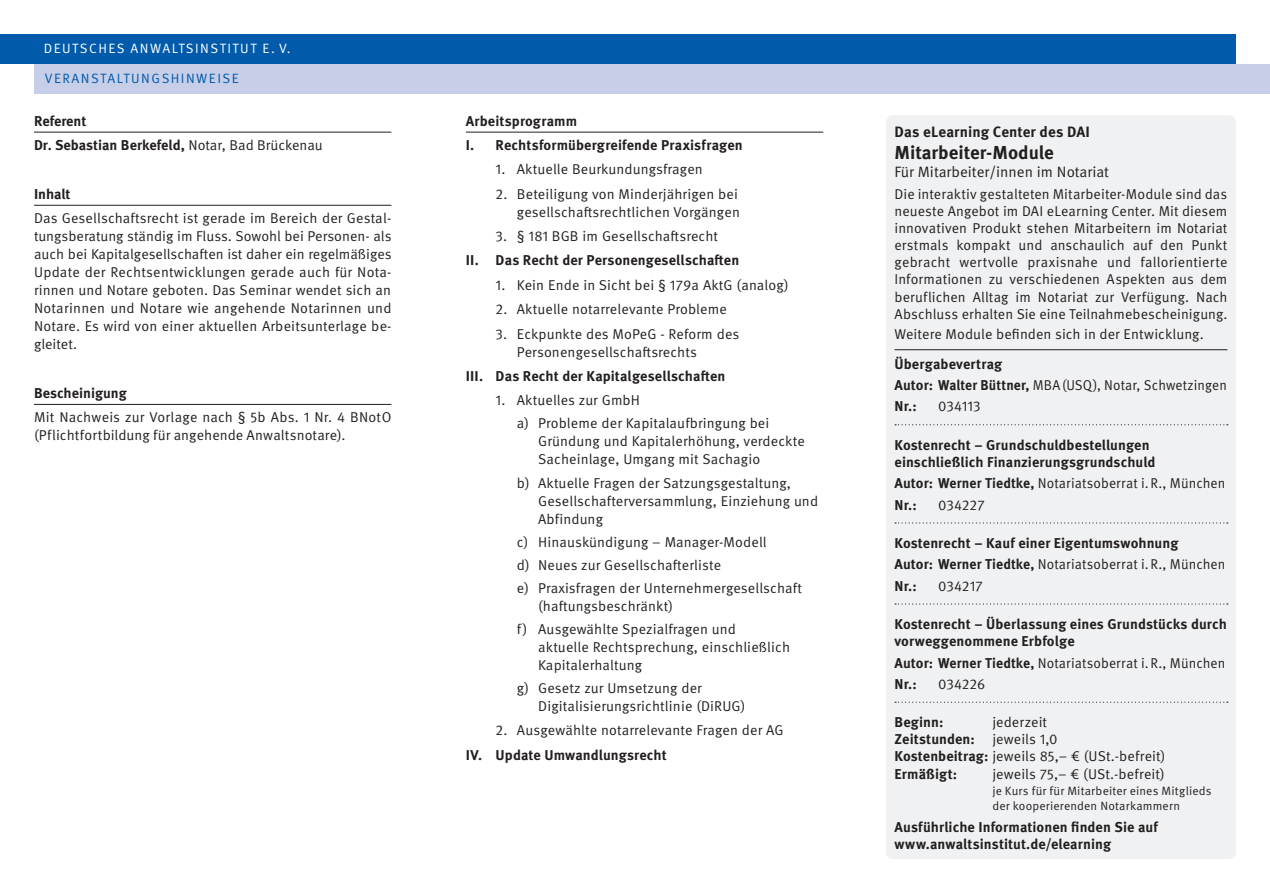
<style>
.page{position:relative;width:1270px;height:893px;background:#fff}
.page>*{position:absolute;margin:0;border:0;box-sizing:border-box;transform-origin:0 0}
.t1{font:700 18.75px "Meta OT";color:#231f20}
.t2{font:15px "Meta OT Norm";color:#231f20}
.t3{font:700 15px "Meta OT";letter-spacing:.005em;color:#231f20}
.Inhaltstext{font:14.25px/18px "Meta OT Norm";letter-spacing:.005em;color:#231f20;text-align:justify}
.Arbeitsprogramm_Einz{font:14.25px/18px "Meta OT Norm";letter-spacing:.01em;color:#231f20}
.Fließtext{font:700 14.25px/17.1px "Meta OT";letter-spacing:.005em;color:#231f20}
.Arbeitsprogramm_Über{font:700 14.25px "Meta OT";letter-spacing:.005em;color:#231f20}
.Inhaltstext-2{font:14.25px "Meta OT Norm";letter-spacing:.005em;color:#231f20;scale:.96 1}
.Inhaltstext-3{font:14.25px "Meta OT Norm";letter-spacing:.005em;color:#231f20;scale:.95 1}
.Fließtext_Bold_Linie{font:700 14.25px "Meta OT";color:#231f20}
.t4{font:13.5px "Meta OT Norm";letter-spacing:.11em;color:#fff}
.t5{font:13.5px "Meta OT Norm";letter-spacing:.11em;color:#015aaa}
.t6{font:12px/15.3px "Meta OT Norm";letter-spacing:.015em;color:#231f20}
.s1{font-family:"Meta OT Norm";font-weight:400}
.s2{font-family:"Meta OT";font-weight:700}
</style>
<div class="page">
<div style="left:34px;top:64px;width:1235px;height:30px;background:#c7cee8"></div>
<div style="left:0;top:34px;width:1235px;height:30px;background:#015aaa"></div>
<hr style="left:34px;top:132px;width:357px;height:1px;background:#231f20">
<hr style="left:34px;top:205px;width:357px;height:1px;background:#231f20">
<hr style="left:34px;top:404px;width:357px;height:1px;background:#231f20">
<hr style="left:466px;top:132px;width:357px;height:1px;background:#231f20">
<div style="left:885px;top:115px;width:350px;height:744px;background:#f0f1f2;border-radius:6px"></div>
<hr style="left:894px;top:349px;width:333px;height:1px;background:#231f20">
<svg style="left:895px;top:424px;width:332px;height:1px"></svg>
<svg style="left:895px;top:522px;width:332px;height:1px"></svg>
<svg style="left:895px;top:603px;width:332px;height:2px"></svg>
<svg style="left:895px;top:702px;width:332px;height:1px"></svg>
<p class="t4" style="left:44px;top:40px;width:248px">DEUTSCHES ANWALTSINSTITUT E. V.</p>
<p class="t5" style="left:45px;top:70px;width:195px">VERANSTALTUNGSHINWEISE</p>
<p class="Fließtext_Bold_Linie" style="left:34px;top:112px;width:54px">Referent</p>
<p class="Fließtext" style="left:34px;top:137px;width:290px">Dr. Sebastian Berkefeld, <span class="s1">Notar, Bad Brückenau</span></p>
<p class="Fließtext_Bold_Linie" style="left:34px;top:185px;width:38px">Inhalt</p>
<p class="Inhaltstext" style="left:34px;top:209px;width:359px">Das Gesellschaftsrecht ist gerade im Bereich der Gestal&shy;tungsberatung ständig im Fluss. Sowohl bei Personen- als auch bei Kapitalgesellschaften ist daher ein regelmäßiges Update der Rechtsentwicklungen gerade auch für Nota&shy;rinnen und Notare geboten. Das Seminar wendet sich an Notarinnen und Notare wie angehende Notarinnen und Notare. Es wird von einer aktuellen Arbeitsunterlage be&shy;gleitet.</p>
<p class="Fließtext_Bold_Linie" style="left:34px;top:384px;width:94px">Bescheinigung</p>
<p class="Inhaltstext" style="left:34px;top:408px;width:359px">Mit Nachweis zur Vorlage nach § 5b Abs. 1 Nr. 4 BNotO (Pflichtfortbildung für angehende Anwaltsnotare).</p>
<p class="Fließtext" style="left:466px;top:112px;width:113px">Arbeitsprogramm</p>
<p class="Arbeitsprogramm_Über" style="left:466px;top:136px;width:278px">I. Rechtsformübergreifende Praxisfragen</p>
<p class="Arbeitsprogramm_Einz" style="left:495px;top:161px;width:209px">1. Aktuelle Beurkundungsfragen</p>
<p class="Arbeitsprogramm_Einz" style="left:495px;top:185px;width:246px;text-align:right">2. Beteiligung von Minderjährigen bei gesellschaftsrechtlichen Vorgängen</p>
<p class="Arbeitsprogramm_Einz" style="left:495px;top:227px;width:224px">3. § 181 BGB im Gesellschaftsrecht</p>
<p class="Arbeitsprogramm_Über" style="left:466px;top:251px;width:275px">II. Das Recht der Personengesellschaften</p>
<p class="Arbeitsprogramm_Einz" style="left:495px;top:276px;width:294px">1. Kein Ende in Sicht bei § 179a AktG (analog)</p>
<p class="Arbeitsprogramm_Einz" style="left:495px;top:300px;width:233px">2. Aktuelle notarrelevante Probleme</p>
<p class="Arbeitsprogramm_Einz" style="left:517px;top:325px;width:224px;text-indent:-21px">3. Eckpunkte des MoPeG - Reform des<br>Personengesellschaftsrechts</p>
<p class="Arbeitsprogramm_Über" style="left:466px;top:367px;width:261px">III. Das Recht der Kapitalgesellschaften</p>
<p class="Arbeitsprogramm_Einz" style="left:495px;top:392px;width:146px">1. Aktuelles zur GmbH</p>
<p class="Arbeitsprogramm_Einz" style="left:538px;top:415px;width:268px;text-indent:-21px">a) Probleme der Kapitalaufbringung bei<br>Gründung und Kapitalerhöhung, verdeckte<br>Sacheinlage, Umgang mit Sachagio</p>
<p class="Arbeitsprogramm_Einz" style="left:538px;top:474px;width:281px;text-indent:-21px">b) Aktuelle Fragen der Satzungsgestaltung,<br>Gesellschafterversammlung, Einziehung und<br>Abfindung</p>
<p class="Arbeitsprogramm_Einz" style="left:517px;top:533px;width:251px">c) Hinauskündigung – Manager-Modell</p>
<p class="Arbeitsprogramm_Einz" style="left:517px;top:556px;width:206px">d) Neues zur Gesellschafterliste</p>
<p class="Arbeitsprogramm_Einz" style="left:538px;top:579px;width:265px;text-indent:-21px">e) Praxisfragen der Unternehmergesellschaft (haftungsbeschränkt)</p>
<p class="Arbeitsprogramm_Einz" style="left:538px;top:620px;width:253px;text-indent:-21px">f) Ausgewählte Spezialfragen und aktuelle Rechtsprechung, einschließlich<br>Kapitalerhaltung</p>
<p class="Arbeitsprogramm_Einz" style="left:538px;top:679px;width:209px;text-indent:-21px">g) Gesetz zur Umsetzung der<br>Digitalisierungsrichtlinie (DiRUG)</p>
<p class="Arbeitsprogramm_Einz" style="left:495px;top:722px;width:289px">2. Ausgewählte notarrelevante Fragen der AG</p>
<p class="Arbeitsprogramm_Über" style="left:466px;top:746px;width:202px">IV. Update Umwandlungsrecht</p>
<p class="t3" style="left:894px;top:122px;width:197px">Das eLearning Center des DAI</p>
<p class="t1" style="left:894px;top:141px;width:161px">Mitarbeiter-Module</p>
<p class="t2" style="left:894px;top:163px;width:216px">Für Mitarbeiter/innen im Notariat</p>
<p class="Inhaltstext" style="left:894px;top:185px;width:334px;line-height:17.1px">Die interaktiv gestalteten Mitarbeiter-Module sind das neueste Angebot im DAI eLearning Center. Mit diesem innovativen Produkt stehen Mitarbeitern im Notariat erstmals kompakt und anschaulich auf den Punkt gebracht wertvolle praxisnahe und fallorientierte Informationen zu verschiedenen Aspekten aus dem beruflichen Alltag im Notariat zur Verfügung. Nach Abschluss erhalten Sie eine Teilnahmebescheinigung.</p>
<p class="Inhaltstext" style="left:894px;top:325px;width:311px">Weitere Module befinden sich in der Entwicklung.</p>
<p class="Fließtext" style="left:894px;top:355px;width:109px">Übergabevertrag</p>
<p class="Inhaltstext-3" style="left:894px;top:377px;width:351px"><span class="s2">Autor: Walter Büttner,</span> MBA(USQ), Notar, Schwetzingen</p>
<p class="Fließtext" style="left:894px;top:398px;width:24px">Nr.:</p>
<p class="Inhaltstext" style="left:937px;top:398px;width:44px">034113</p>
<p class="Fließtext" style="left:894px;top:436px;width:262px">Kostenrecht – Grundschuldbestellungen einschließlich Finanzierungsgrundschuld</p>
<p class="Inhaltstext-2" style="left:894px;top:475px;width:346px"><span class="s2">Autor: Werner Tiedtke,</span> Notariatsoberrat i.R., München</p>
<p class="Fließtext" style="left:894px;top:496px;width:24px">Nr.:</p>
<p class="Inhaltstext" style="left:937px;top:496px;width:48px">034227</p>
<p class="Fließtext" style="left:894px;top:535px;width:285px">Kostenrecht – Kauf einer Eigentumswohnung</p>
<p class="Inhaltstext-2" style="left:894px;top:556px;width:346px"><span class="s2">Autor: Werner Tiedtke,</span> Notariatsoberrat i.R., München</p>
<p class="Fließtext" style="left:894px;top:577px;width:24px">Nr.:</p>
<p class="Inhaltstext" style="left:937px;top:577px;width:46px">034217</p>
<p class="Fließtext" style="left:894px;top:616px;width:334px">Kostenrecht – Überlassung eines Grundstücks durch vorweggenommene Erbfolge</p>
<p class="Inhaltstext-2" style="left:894px;top:654px;width:346px"><span class="s2">Autor: Werner Tiedtke,</span> Notariatsoberrat i.R., München</p>
<p class="Fließtext" style="left:894px;top:675px;width:24px">Nr.:</p>
<p class="Inhaltstext" style="left:937px;top:675px;width:49px">034226</p>
<p class="Fließtext" style="left:894px;top:714px;width:50px">Beginn:</p>
<p class="Inhaltstext" style="left:992px;top:713px;width:56px">jederzeit</p>
<p class="Fließtext" style="left:894px;top:731px;width:165px">Zeitstunden: <span class="s1">jeweils 1,0</span></p>
<p class="Inhaltstext" style="left:894px;top:748px;width:272px"><span class="s2">Kostenbeitrag:</span> jeweils 85,– € (USt.-befreit)</p>
<p class="Fließtext" style="left:894px;top:765px;width:64px">Ermäßigt:</p>
<p class="Inhaltstext" style="left:992px;top:765px;width:174px">jeweils 75,– € (USt.-befreit)</p>
<p class="t6" style="left:992px;top:783px;width:221px">je Kurs für für Mitarbeiter eines Mitglieds der kooperierenden Notarkammern</p>
<p class="Fließtext" style="left:894px;top:818px;width:265px">Ausführliche Informationen finden Sie auf</p>
<p class="Arbeitsprogramm_Über" style="left:894px;top:835px;width:218px">www.anwaltsinstitut.de/elearning</p>
</div>
